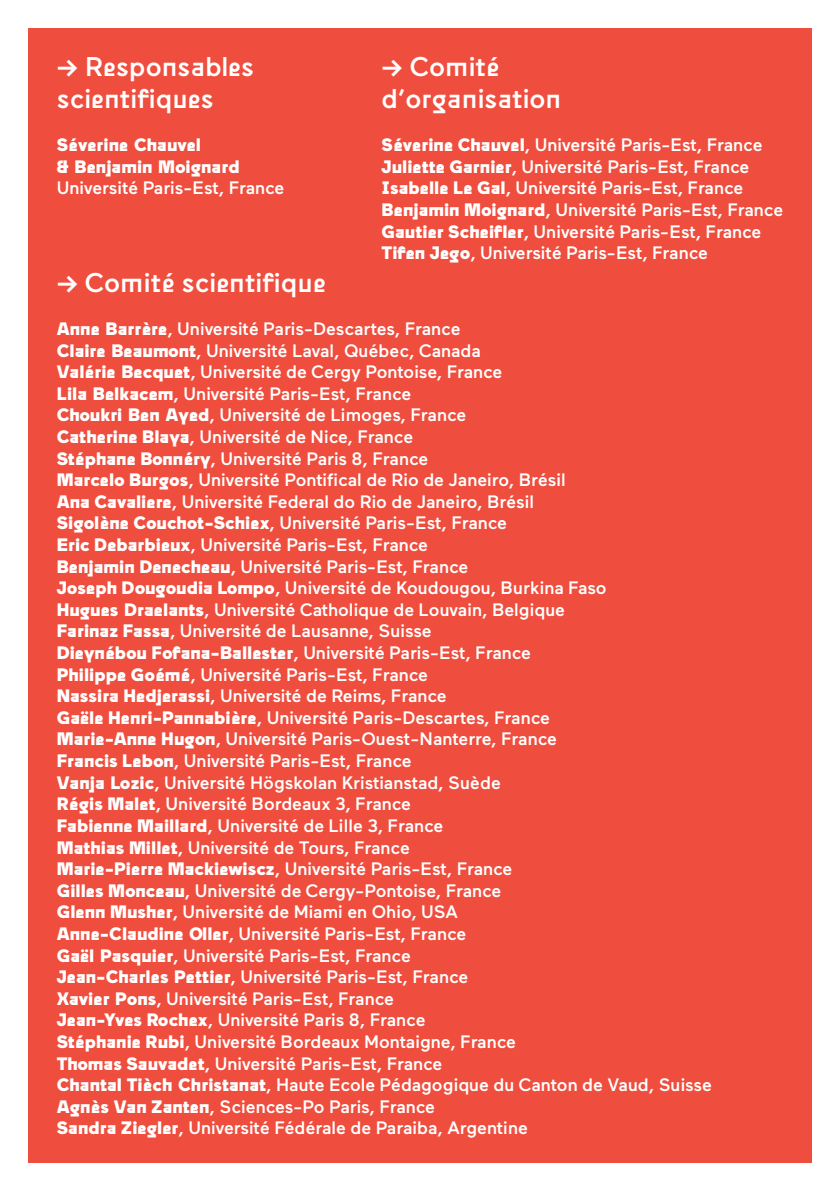
<style>
.page{position:relative;width:840px;height:1191px;background:#fff}
.page>*{position:absolute;margin:0;border:0;box-sizing:border-box;transform-origin:0 0}
.t1{font:500 27px/32.4px "Maax";color:#fff}
.t2{font:500 18px/21.6px "Maax";color:#fff}
.t3{font:900 18px "Maax";color:#fff}
.s1{font-weight:900}
</style>
<div class="page">
<div style="left:28px;top:28px;width:783px;height:1134px;background:#ef4d3d"></div>
<p class="t1" style="left:57px;top:50px;width:199px">-&gt; Responsables scientifiques</p>
<p class="t3" style="left:57px;top:135px;width:146px">Séverine Chauvel</p>
<p class="t2" style="left:57px;top:156px;width:229px"><span class="s1">&amp; Benjamin Moignard<br></span>Université Paris-Est, France</p>
<p class="t1" style="left:381px;top:50px;width:120px">-&gt; Comité</p>
<p class="t1" style="left:381px;top:83px;width:181px">d’organisation</p>
<p class="t2" style="left:381px;top:134px;width:382px"><span class="s1">Séverine Chauvel</span>, Université Paris-Est, France</p>
<p class="t2" style="left:381px;top:156px;width:369px"><span class="s1">Juliette Garnier</span>, Université Paris-Est, France</p>
<p class="t2" style="left:381px;top:177px;width:363px"><span class="s1">Isabelle Le Gal</span>, Université Paris-Est, France</p>
<p class="t2" style="left:381px;top:199px;width:403px"><span class="s1">Benjamin Moignard</span>, Université Paris-Est, France</p>
<p class="t2" style="left:381px;top:221px;width:381px"><span class="s1">Gautier Scheifler</span>, Université Paris-Est, France</p>
<p class="t2" style="left:381px;top:242px;width:327px"><span class="s1">Tifen Jego</span>, Université Paris-Est, France</p>
<p class="t1" style="left:57px;top:266px;width:270px">-&gt; Comité scientifique</p>
<p class="t2" style="left:57px;top:318px;width:405px"><span class="s1">Anne Barrère</span>, Université Paris-Descartes, France</p>
<p class="t2" style="left:57px;top:339px;width:425px"><span class="s1">Claire Beaumont</span>, Université Laval, Québec, Canada</p>
<p class="t2" style="left:57px;top:361px;width:447px"><span class="s1">Valérie Becquet</span>, Université de Cergy Pontoise, France</p>
<p class="t2" style="left:57px;top:383px;width:356px"><span class="s1">Lila Belkacem</span>, Université Paris-Est, France</p>
<p class="t2" style="left:57px;top:404px;width:411px"><span class="s1">Choukri Ben Ayed</span>, Université de Limoges, France</p>
<p class="t2" style="left:57px;top:426px;width:357px"><span class="s1">Catherine Blaya</span>, Université de Nice, France</p>
<p class="t2" style="left:57px;top:447px;width:373px"><span class="s1">Stéphane Bonnéry</span>, Université Paris 8, France</p>
<p class="t2" style="left:57px;top:469px;width:510px"><span class="s1">Marcelo Burgos</span>, Université Pontifical de Rio de Janeiro, Brésil</p>
<p class="t2" style="left:57px;top:491px;width:478px"><span class="s1">Ana Cavaliere</span>, Université Federal do Rio de Janeiro, Brésil</p>
<p class="t2" style="left:57px;top:512px;width:451px"><span class="s1">Sigolène Couchot-Schiex</span>, Université Paris-Est, France</p>
<p class="t2" style="left:57px;top:534px;width:372px"><span class="s1">Eric Debarbieux</span>, Université Paris-Est, France</p>
<p class="t2" style="left:57px;top:555px;width:413px"><span class="s1">Benjamin Denecheau</span>, Université Paris-Est, France</p>
<p class="t2" style="left:57px;top:577px;width:551px"><span class="s1">Joseph Dougoudia Lompo</span>, Université de Koudougou, Burkina Faso</p>
<p class="t2" style="left:57px;top:599px;width:509px"><span class="s1">Hugues Draelants</span>, Université Catholique de Louvain, Belgique</p>
<p class="t2" style="left:57px;top:620px;width:376px"><span class="s1">Farinaz Fassa</span>, Université de Lausanne, Suisse</p>
<p class="t2" style="left:57px;top:642px;width:475px"><span class="s1">Dieynébou Fofana-Ballester</span>, Université Paris-Est, France</p>
<p class="t2" style="left:57px;top:663px;width:372px"><span class="s1">Philippe Goémé</span>, Université Paris-Est, France</p>
<p class="t2" style="left:57px;top:685px;width:391px"><span class="s1">Nassira Hedjerassi</span>, Université de Reims, France</p>
<p class="t2" style="left:57px;top:707px;width:494px"><span class="s1">Gaële Henri-Pannabière</span>, Université Paris-Descartes, France</p>
<p class="t2" style="left:57px;top:728px;width:501px"><span class="s1">Marie-Anne Hugon</span>, Université Paris-Ouest-Nanterre, France</p>
<p class="t2" style="left:57px;top:750px;width:356px"><span class="s1">Francis Lebon</span>, Université Paris-Est, France</p>
<p class="t2" style="left:57px;top:771px;width:445px"><span class="s1">Vanja Lozic</span>, Université Högskolan Kristianstad, Suède</p>
<p class="t2" style="left:57px;top:793px;width:355px"><span class="s1">Régis Malet</span>, Université Bordeaux 3, France</p>
<p class="t2" style="left:57px;top:815px;width:388px"><span class="s1">Fabienne Maillard</span>, Université de Lille 3, France</p>
<p class="t2" style="left:57px;top:836px;width:354px"><span class="s1">Mathias Millet</span>, Université de Tours, France</p>
<p class="t2" style="left:57px;top:858px;width:457px"><span class="s1">Marie-Pierre Mackiewiscz</span>, Université Paris-Est, France</p>
<p class="t2" style="left:57px;top:879px;width:446px"><span class="s1">Gilles Monceau</span>, Université de Cergy-Pontoise, France</p>
<p class="t2" style="left:57px;top:901px;width:402px"><span class="s1">Glenn Musher</span>, Université de Miami en Ohio, USA</p>
<p class="t2" style="left:57px;top:923px;width:411px"><span class="s1">Anne-Claudine Oller</span>, Université Paris-Est, France</p>
<p class="t2" style="left:57px;top:944px;width:355px"><span class="s1">Gaël Pasquier</span>, Université Paris-Est, France</p>
<p class="t2" style="left:57px;top:966px;width:413px"><span class="s1">Jean-Charles Pettier</span>, Université Paris-Est, France</p>
<p class="t2" style="left:57px;top:987px;width:338px"><span class="s1">Xavier Pons</span>, Université Paris-Est, France</p>
<p class="t2" style="left:57px;top:1009px;width:370px"><span class="s1">Jean-Yves Rochex</span>, Université Paris 8, France</p>
<p class="t2" style="left:57px;top:1031px;width:460px"><span class="s1">Stéphanie Rubi</span>, Université Bordeaux Montaigne, France</p>
<p class="t2" style="left:57px;top:1052px;width:387px"><span class="s1">Thomas Sauvadet</span>, Université Paris-Est, France</p>
<p class="t2" style="left:57px;top:1074px;width:656px"><span class="s1">Chantal Tièch Christanat</span>, Haute Ecole Pédagogique du Canton de Vaud, Suisse</p>
<p class="t2" style="left:57px;top:1095px;width:379px"><span class="s1">Agnès Van Zanten</span>, Sciences-Po Paris, France</p>
<p class="t2" style="left:57px;top:1117px;width:472px"><span class="s1">Sandra Ziegler</span>, Université Fédérale de Paraiba, Argentine</p>
</div>
